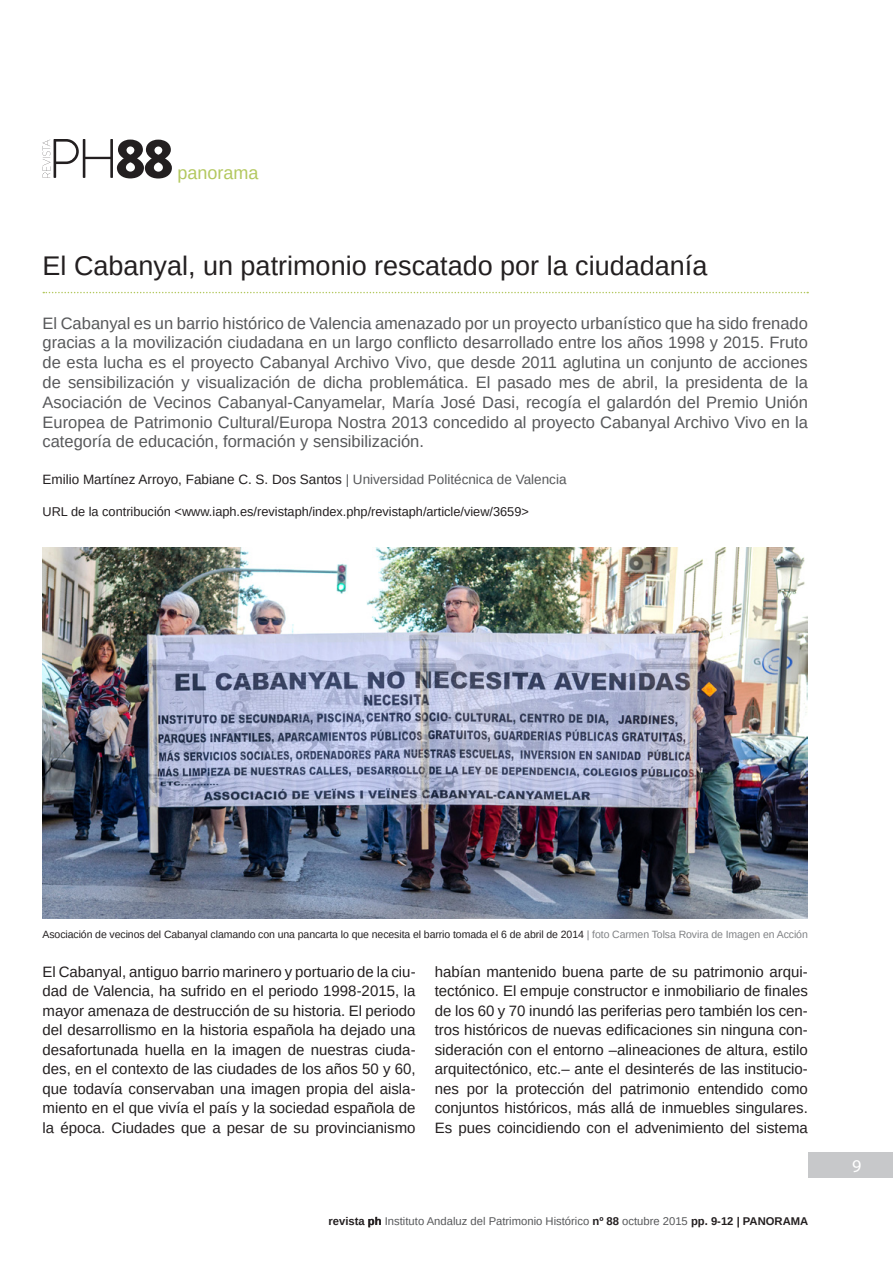
<style>
.page{position:relative;width:893px;height:1263px;background:#fff}
.page>*{position:absolute;margin:0;border:0;box-sizing:border-box;transform-origin:0 0}
.Titulo_Noticia{font:27px "Arimo";color:#231f20}
.Presentación_Noticia{font:18px "Arimo";color:#b3c85f}
.Presentación_Noticia-2{font:16.5px/19.8px "Arimo";color:#57585a;text-align:justify}
.t1{font:15px/19.5px "Arimo";color:#231f20;text-align:justify}
.Autor{font:13.5px "Arimo";color:#231f20}
.URL_articulo{font:12.75px "Arimo";color:#231f20}
.t2{font:11.25px "Arimo";color:#57585a}
.Pie_de_Foto{font:10.5px "Arimo";letter-spacing:-.01em;color:#231f20}
.s1{color:#57585a}
.s2{color:#808285}
.s3{font-weight:700;color:#231f20}
</style>
<div class="page">
<div style="left:808px;top:1152px;width:85px;height:26px;background:#c7c8ca"></div>
<svg style="left:43px;top:139px;width:129px;height:39px"></svg>
<svg style="left:43px;top:292px;width:765px;height:1px"></svg>
<img style="left:43px;top:548px;width:765px;height:370px">
<p class="Presentación_Noticia" style="left:178px;top:161px;width:83px">panorama</p>
<p class="Titulo_Noticia" style="left:43px;top:248px;width:666px">El Cabanyal, un patrimonio rescatado por la ciudadanía</p>
<p class="Presentación_Noticia-2" style="left:43px;top:313px;width:767px">El Cabanyal es un barrio histórico de Valencia amenazado por un proyecto urbanístico que ha sido frenado gracias a la movilización ciudadana en un largo conflicto desarrollado entre los años 1998 y 2015. Fruto de esta lucha es el proyecto Cabanyal Archivo Vivo, que desde 2011 aglutina un conjunto de acciones de sensibilización y visualización de dicha problemática. El pasado mes de abril, la presidenta de la Asociación de Vecinos Cabanyal-Canyamelar, María José Dasi, recogía el galardón del Premio Unión Europea de Patrimonio Cultural/Europa Nostra 2013 concedido al proyecto Cabanyal Archivo Vivo en la categoría de educación, formación y sensibilización.</p>
<p class="Autor" style="left:43px;top:471px;width:525px">Emilio Martínez Arroyo, Fabiane C. S. Dos Santos <span class="s1">| Universidad Politécnica de Valencia</span></p>
<p class="URL_articulo" style="left:43px;top:504px;width:488px">URL de la contribución &lt;www.iaph.es/revistaph/index.php/revistaph/article/view/3659&gt;</p>
<p class="Pie_de_Foto" style="left:43px;top:927px;width:767px">Asociación de vecinos del Cabanyal clamando con una pancarta lo que necesita el barrio tomada el 6 de abril de 2014 <span class="s2">| foto Carmen Tolsa Rovira de Imagen en Acción</span></p>
<p class="t1" style="left:43px;top:962px;width:375px">El Cabanyal, antiguo barrio marinero y portuario de la ciu&shy;dad de Valencia, ha sufrido en el periodo 1998-2015, la mayor amenaza de destrucción de su historia. El periodo del desarrollismo en la historia española ha dejado una desafortunada huella en la imagen de nuestras ciuda&shy;des, en el contexto de las ciudades de los años 50 y 60, que todavía conservaban una imagen propia del aisla&shy;miento en el que vivía el país y la sociedad española de la época. Ciudades que a pesar de su provincianismo</p>
<p class="t1" style="left:435px;top:962px;width:375px">habían mantenido buena parte de su patrimonio arqui&shy;tectónico. El empuje constructor e inmobiliario de finales de los 60 y 70 inundó las periferias pero también los cen&shy;tros históricos de nuevas edificaciones sin ninguna con&shy;sideración con el entorno –alineaciones de altura, estilo arquitectónico, etc.– ante el desinterés de las institucio&shy;nes por la protección del patrimonio entendido como conjuntos históricos, más allá de inmuebles singulares.<br>Es pues coincidiendo con el advenimiento del sistema</p>
<p class="t2" style="left:329px;top:1213px;width:481px"><span class="s3">REVISTA PH</span> Instituto Andaluz del Patrimonio Histórico <span class="s3">Nº 88</span> octubre 2015 <span class="s3">PP. 9-12 | PANORAMA</span></p>
</div>
